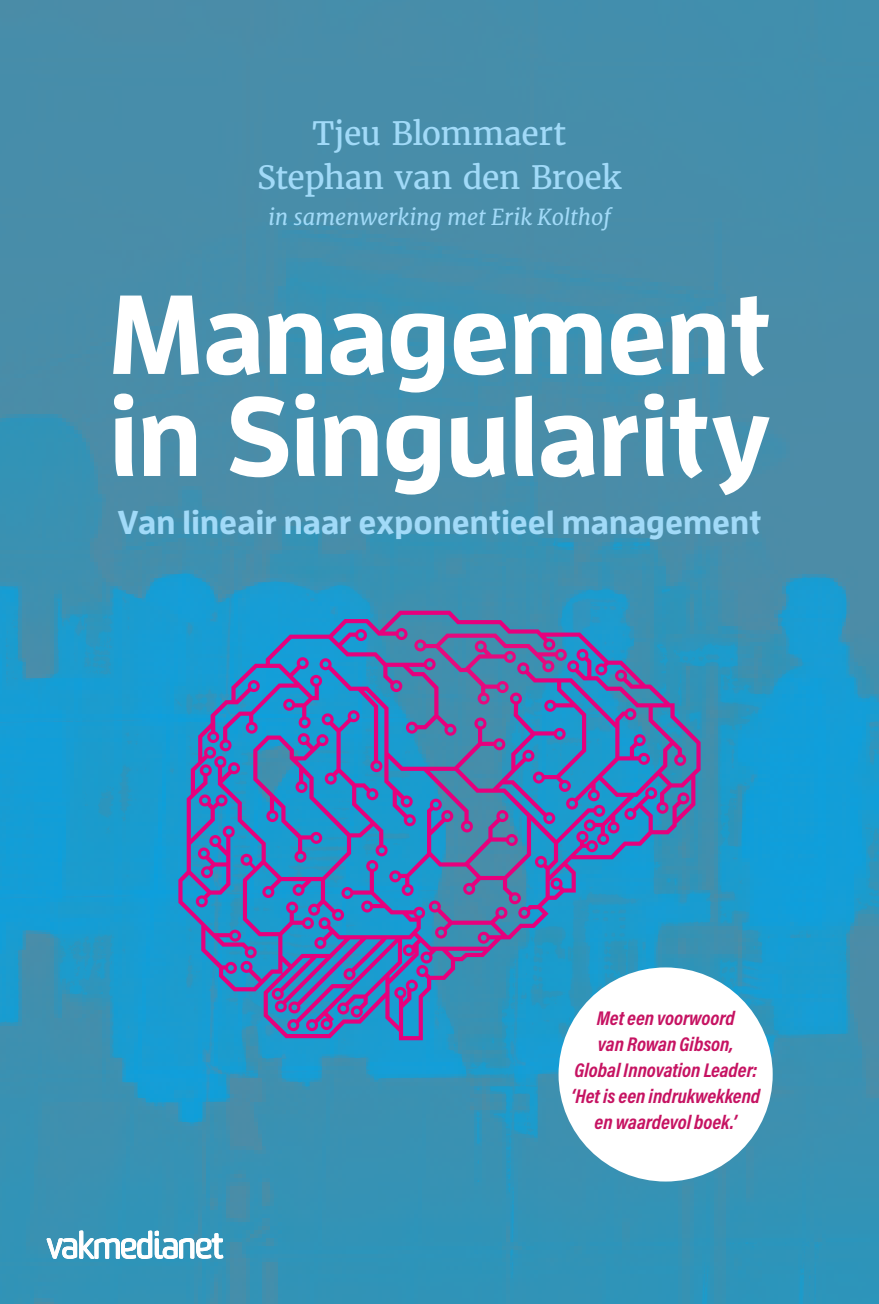
<style>
.page{position:relative;width:879px;height:1304px;background:#fff}
.page>*{position:absolute;margin:0;border:0;box-sizing:border-box;transform-origin:0 0}
.t1{font:700 112px/102px "Enzo OT";letter-spacing:-.015em;color:#fff}
.t2{font:700 33px "Enzo OT";color:#a1daf8}
.t3{font:32px/44px "Merriweather";letter-spacing:-.015em;color:#a1daf8;text-align:center}
.t4{font:italic 22px "Merriweather";letter-spacing:-.01em;color:#a1daf8}
.t5{font:italic 700 20px/26px "Acumin Pro Cond";color:#c61362;text-align:center}
</style>
<div class="page">
<img style="left:0;top:0;width:879px;height:1304px">
<svg style="left:47px;top:1231px;width:176px;height:28px"></svg>
<svg style="left:178px;top:611px;width:522px;height:429px;background:#487bb8"></svg>
<svg style="left:414px;top:634px;width:153px;height:70px;background:#656da4"></svg>
<div style="left:558px;top:967px;width:214px;height:214px;background:#fff;border-radius:50%"></div>
<h3 class="t3" style="left:257px;top:111px;width:366px">Tjeu Blommaert<br>Stephan van den Broek</h3>
<p class="t4" style="left:268px;top:203px;width:344px">in samenwerking met Erik Kolthof</p>
<h1 class="t1" style="left:108px;top:280px;width:664px">Management in Singularity</h1>
<h2 class="t2" style="left:118px;top:501px;width:645px">Van lineair naar exponentieel management</h2>
<p class="t5" style="left:571px;top:1005px;width:190px">Met een voorwoord<br>van Rowan Gibson,<br>Global Innovation Leader: ‘Het is een indrukwekkend en waardevol boek.’</p>
</div>
